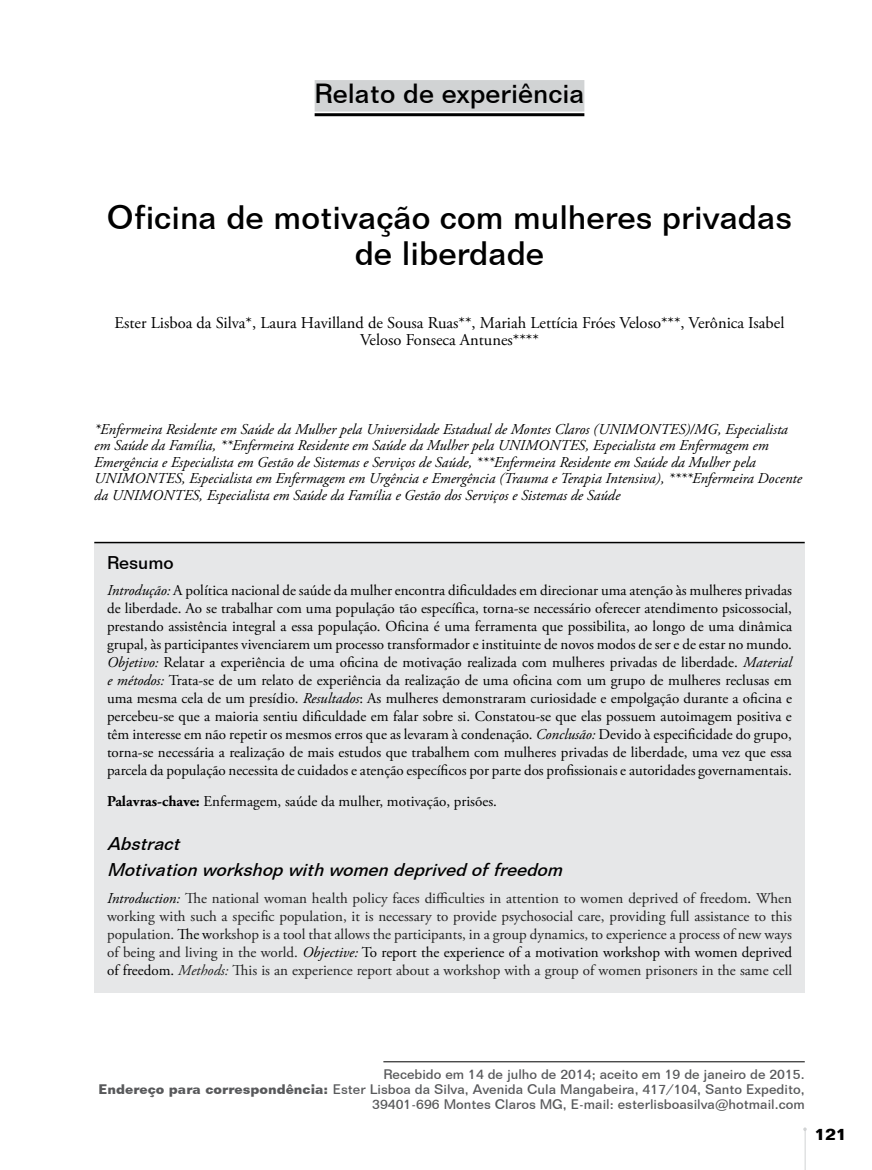
<style>
.page{position:relative;width:872px;height:1170px;background:#fff}
.page>*{position:absolute;margin:0;border:0;box-sizing:border-box;transform-origin:0 0}
.t1{font:500 33px/36px "Folio BT";color:#000;text-align:center}
.t2{font:500 27px "Folio BT";color:#000}
.t3{font:italic 500 18px/26.5px "Folio BT";color:#000}
.t4{font:500 18px "Folio BT";color:#000}
.t5{font:16.5px/16.5px "Adobe Garamond Pro";color:#000;text-align:center}
.t6{font:700 16.5px "Folio BT";color:#000}
.t7{font:15px/18px "Adobe Garamond Pro";color:#000;text-align:justify}
.t8{font:15px/18px "Adobe Garamond Pro";color:#222;text-align:justify}
.t9{font:italic 15px/16.5px "Adobe Garamond Pro";color:#000}
.t10{font:500 13.5px/15px "Folio BT";color:#58595b;text-align:right}
.s1{font-style:italic}
.s2{font-weight:700}
.s3{font-style:italic;color:#000}
.s4{color:#000}
</style>
<div class="page">
<hr style="left:805px;top:1128px;width:1px;height:41px;background:#d1d3d4">
<div style="left:94px;top:543px;width:710px;height:449px;background:#e6e7e8"></div>
<div style="left:315px;top:80px;width:269px;height:32px;background:#d1d3d4"></div>
<hr style="left:315px;top:113px;width:269px;height:3px;background:#000">
<hr style="left:94px;top:541px;width:710px;height:2px;background:#000">
<hr style="left:383px;top:1061px;width:421px;height:1px;background:#000">
<h2 class="t2" style="left:315px;top:77px;width:271px">Relato de experiência</h2>
<h1 class="t1" style="left:107px;top:199px;width:686px">Oficina de motivação com mulheres privadas de liberdade</h1>
<p class="t5" style="left:115px;top:315px;width:671px">Ester Lisboa da Silva*, Laura Havilland de Sousa Ruas**, Mariah Lettícia Fróes Veloso***, Verônica Isabel<br>Veloso Fonseca Antunes****</p>
<p class="t9" style="left:94px;top:421px;width:709px">*Enfermeira Residente em Saúde da Mulher pela Universidade Estadual de Montes Claros (UNIMONTES)/MG, Especialista em Saúde da Família, **Enfermeira Residente em Saúde da Mulher pela UNIMONTES, Especialista em Enfermagem em Emergência e Especialista em Gestão de Sistemas e Serviços de Saúde, ***Enfermeira Residente em Saúde da Mulher pela UNIMONTES, Especialista em Enfermagem em Urgência e Emergência (Trauma e Terapia Intensiva), ****Enfermeira Docente da UNIMONTES, Especialista em Saúde da Família e Gestão dos Serviços e Sistemas de Saúde</p>
<p class="t4" style="left:107px;top:551px;width:68px">Resumo</p>
<p class="t7" style="left:107px;top:582px;width:686px"><span class="s1">Introdução:</span> A política nacional de saúde da mulher encontra dificuldades em direcionar uma atenção às mulheres privadas de liberdade. Ao se trabalhar com uma população tão específica, torna-se necessário oferecer atendimento psicossocial, prestando assistência integral a essa população. Oficina é uma ferramenta que possibilita, ao longo de uma dinâmica grupal, às participantes vivenciarem um processo transformador e instituinte de novos modos de ser e de estar no mundo.<br><span class="s1">Objetivo:</span> Relatar a experiência de uma oficina de motivação realizada com mulheres privadas de liberdade. <span class="s1">Material e métodos:</span> Trata-se de um relato de experiência da realização de uma oficina com um grupo de mulheres reclusas em uma mesma cela de um presídio. <span class="s1">Resultados</span>: As mulheres demonstraram curiosidade e empolgação durante a oficina e percebeu-se que a maioria sentiu dificuldade em falar sobre si. Constatou-se que elas possuem autoimagem positiva e têm interesse em não repetir os mesmos erros que as levaram à condenação. <span class="s1">Conclusão:</span> Devido à especificidade do grupo, torna-se necessária a realização de mais estudos que trabalhem com mulheres privadas de liberdade, uma vez que essa parcela da população necessita de cuidados e atenção específicos por parte dos profissionais e autoridades governamentais.</p>
<p class="t7" style="left:107px;top:792px;width:391px"><span class="s2">Palavras-chave:</span> Enfermagem, saúde da mulher, motivação, prisões.</p>
<p class="t3" style="left:107px;top:829px;width:462px">Abstract<br>Motivationworkshopwithwomendeprivedoffreedom</p>
<p class="t8" style="left:107px;top:889px;width:686px"><span class="s3">Introduction:</span> The national woman health policy faces difficulties in attention to women deprived of freedom<span class="s4">.</span> When working with such a specific population, it is necessary to provide psychosocial care, providing full assistance to this population. <span class="s4">The w</span>orkshop is a tool that allows the participants, in a group dynamics, to experience a process of new ways of being and living in the world. <span class="s3">Objective:</span> <span class="s4">To report the experience of a motivation workshop with women deprived of freedom.</span> <span class="s1">Methods:</span> This is an experience report about a workshop with a group of women prisoners in the same cell</p>
<p class="t10" style="left:99px;top:1066px;width:707px">Recebido em 14 de julho de 2014; aceito em 19 de janeiro de 2015.<br><span class="s2">Endereço para correspondência:</span> Ester Lisboa da Silva, Avenida Cula Mangabeira, 417/104, Santo Expedito,<br>39401-696 Montes Claros MG, E-mail: esterlisboasilva@hotmail.com</p>
<p class="t6" style="left:814px;top:1123px;width:34px">121</p>
</div>
